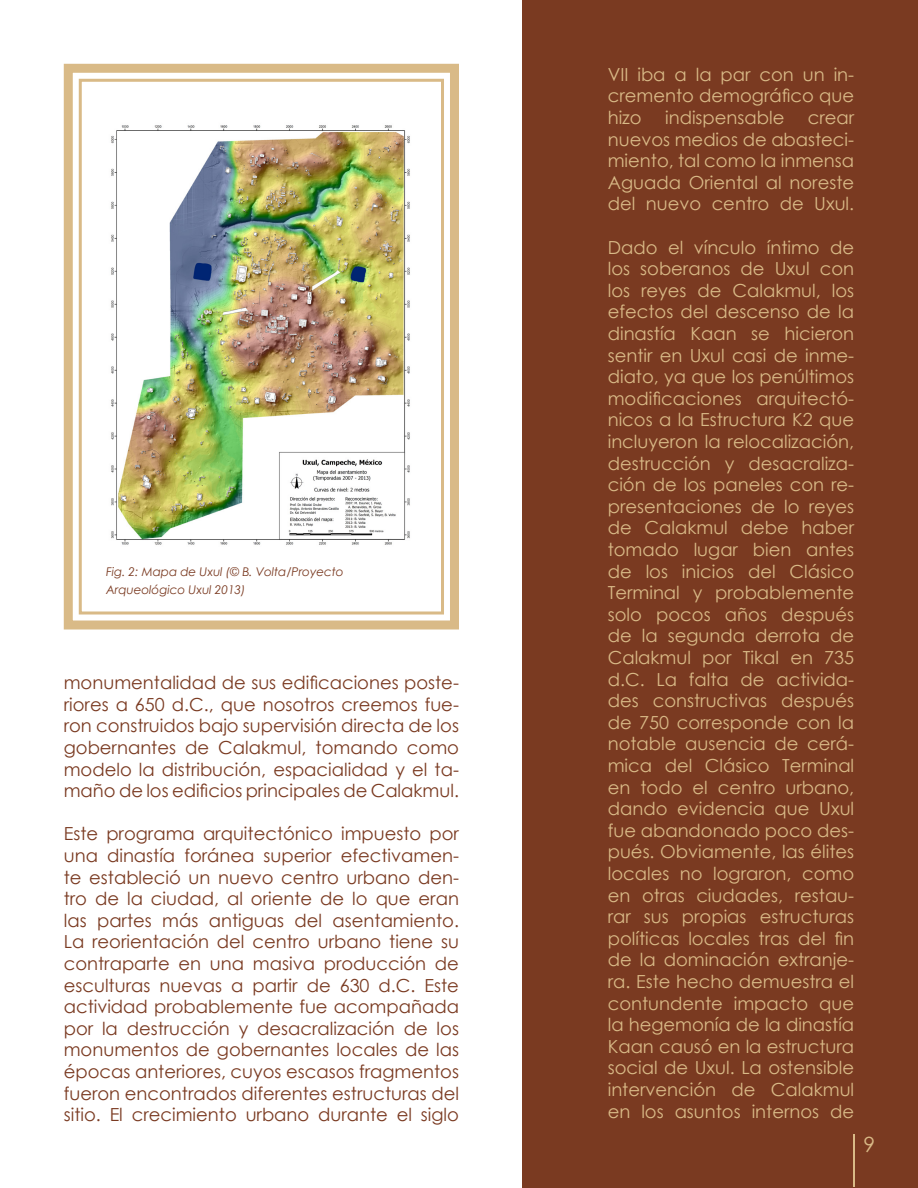
<style>
.page{position:relative;width:918px;height:1188px;background:#fff}
.page>*{position:absolute;margin:0;border:0;box-sizing:border-box;transform-origin:0 0}
.t1{font:21px "Century Gothic";color:#d9ba87}
.t2{font:18px/21.6px "Century Gothic";color:#d9ba87;text-align:justify}
.t3{font:18px/21.6px "Century Gothic";color:#7a3a21;text-align:justify}
.t4{font:italic 12px/18px "Century Gothic";letter-spacing:-.005em;color:#7a3a21}
</style>
<div class="page">
<img style="left:63px;top:63px;width:396px;height:567px">
<div style="left:79px;top:79px;width:365px;height:536px;border:3px solid #d9ba87"></div>
<div style="left:523px;top:0;width:395px;height:1188px;background:#7a3a21"></div>
<hr style="left:853px;top:1134px;width:1px;height:53px;background:#d9ba87">
<p class="t4" style="left:106px;top:562px;width:239px">Fig. 2: Mapa de Uxul (© B. Volta/Proyecto<br>Arqueológico Uxul 2013)</p>
<p class="t3" style="left:64px;top:672px;width:397px">monumentalidad de sus edificaciones poste&shy;riores a 650 d.C., que nosotros creemos fue&shy;ron construidos bajo supervisión directa de los gobernantes de Calakmul, tomando como modelo la distribución, espacialidad y el ta&shy;maño de los edificios principales de Calakmul.</p>
<p class="t3" style="left:64px;top:823px;width:397px">Este programa arquitectónico impuesto por una dinastía foránea superior efectivamen&shy;te estableció un nuevo centro urbano den&shy;tro de la ciudad, al oriente de lo que eran las partes más antiguas del asentamiento.<br>La reorientación del centro urbano tiene su contraparte en una masiva producción de esculturas nuevas a partir de 630 d.C. Este actividad probablemente fue acompañada por la destrucción y desacralización de los monumentos de gobernantes locales de las épocas anteriores, cuyos escasos fragmentos fueron encontrados diferentes estructuras del sitio. El crecimiento urbano durante el siglo</p>
<p class="t2" style="left:608px;top:63px;width:248px">VII iba a la par con un in&shy;cremento demográfico que hizo</p>
<p class="t2" style="left:665px;top:106px;width:121px">indispensable</p>
<p class="t2" style="left:608px;top:106px;width:248px;text-indent:200px">crear nuevos medios de abasteci&shy;miento, tal como la inmensa Aguada Oriental al noreste del nuevo centro de Uxul.</p>
<p class="t2" style="left:608px;top:236px;width:248px">Dado el vínculo íntimo de los soberanos de Uxul con los reyes de Calakmul, los efectos del descenso de la dinastía Kaan se hicieron sentir en Uxul casi de inme&shy;diato, ya que los penúltimos modificaciones arquitectó&shy;nicos a la Estructura K2 que incluyeron la relocalización, destrucción y desacraliza&shy;ción de los paneles con re&shy;presentaciones de lo reyes de Calakmul debe haber tomado lugar bien antes de los inicios del Clásico Terminal y probablemente solo pocos años después de la segunda derrota de Calakmul por Tikal en 735 d.C. La falta de activida&shy;des constructivas después de 750 corresponde con la notable ausencia de cerá&shy;mica del Clásico Terminal en todo el centro urbano, dando evidencia que Uxul fue abandonado poco des&shy;pués. Obviamente, las élites locales no lograron, como en otras ciudades, restau&shy;rar sus propias estructuras políticas locales tras del fin de la dominación extranje&shy;ra. Este hecho demuestra el contundente impacto que la hegemonía de la dinastía Kaan causó en la estructura social de Uxul. La ostensible intervención de Calakmul en los asuntos internos de</p>
<p class="t1" style="left:863px;top:1130px;width:13px">9</p>
</div>
